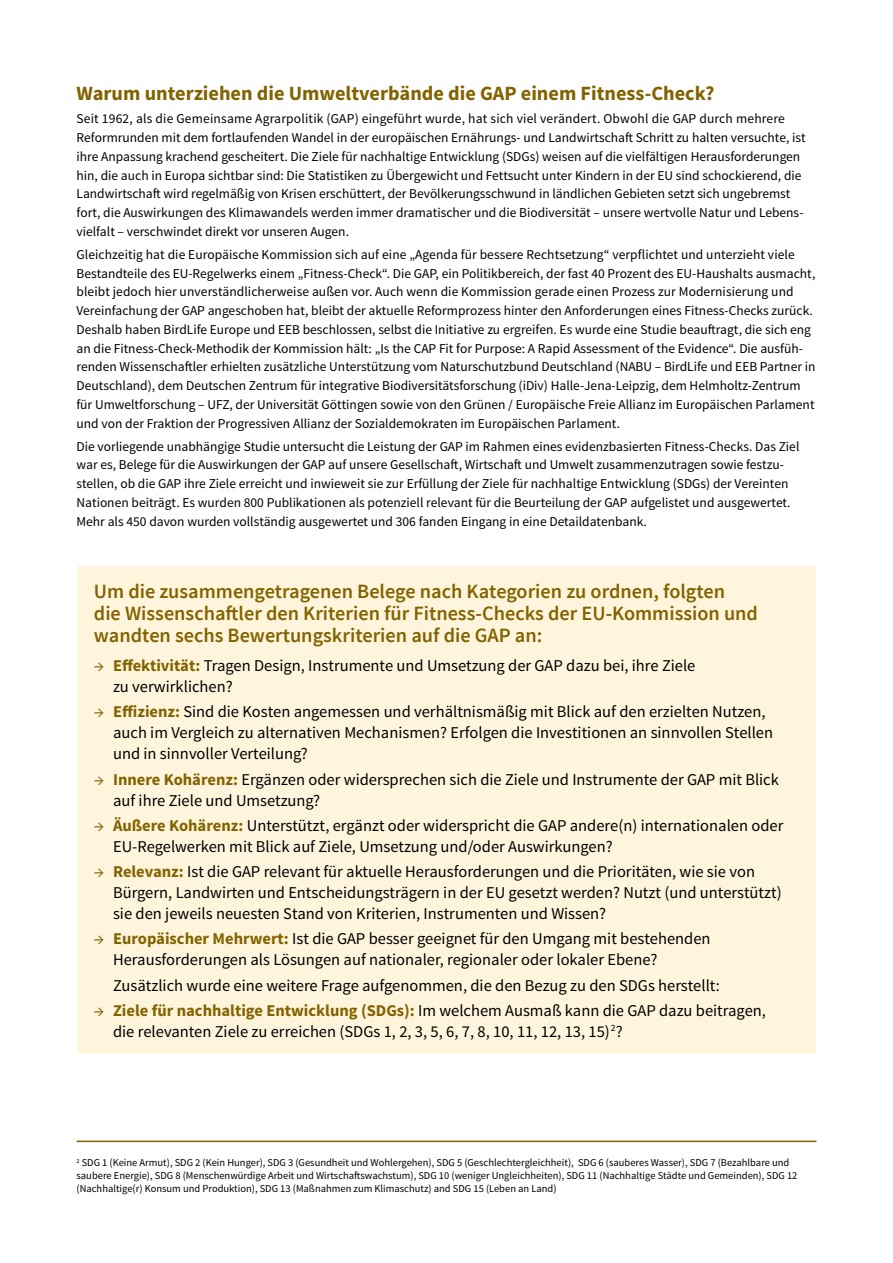
<style>
.page{position:relative;width:893px;height:1263px;background:#fff}
.page>*{position:absolute;margin:0;border:0;box-sizing:border-box;transform-origin:0 0}
.t1{font:600 20.25px/21.8px "Source Sans Pro";color:#826300}
.t2{font:700 20.25px "Source Sans Pro";color:#826300}
.t3{font:16.5px/21px "Source Sans Pro";color:#000}
.t4{font:13.5px/18.8px "Source Sans Pro";color:#000}
.t5{font:10.5px/12.6px "Source Sans Pro";color:#000}
.s1{color:#826300}
.s2{font-weight:700;color:#826300}
</style>
<div class="page">
<div style="left:77px;top:566px;width:740px;height:488px;background:#fff5dc"></div>
<hr style="left:77px;top:1053px;width:740px;height:1px;background:#fff">
<hr style="left:77px;top:566px;width:1px;height:487px;background:#fff">
<hr style="left:77px;top:566px;width:740px;height:1px;background:#fff">
<hr style="left:816px;top:566px;width:1px;height:487px;background:#fff">
<hr style="left:77px;top:1140px;width:739px;height:2px;background:#826300">
<h1 class="t2" style="left:77px;top:83px;width:639px">Warum unterziehen die Umweltverbände die GAP einem Fitness-Check?</h1>
<p class="t4" style="left:77px;top:110px;width:731px">Seit 1962, als die Gemeinsame Agrarpolitik (GAP) eingeführt wurde, hat sich viel verändert. Obwohl die GAP durch mehrere Reformrunden mit dem fortlaufenden Wandel in der europäischen Ernährungs- und Landwirtschaft Schritt zu halten versuchte, ist ihre Anpassung krachend gescheitert. Die Ziele für nachhaltige Entwicklung (SDGs) weisen auf die vielfältigen Herausforderungen hin, die auch in Europa sichtbar sind: Die Statistiken zu Übergewicht und Fettsucht unter Kindern in der EU sind schockierend, die Landwirtschaft wird regelmäßig von Krisen erschüttert, der Bevölkerungsschwund in ländlichen Gebieten setzt sich ungebremst fort, die Auswirkungen des Klimawandels werden immer dramatischer und die Biodiversität – unsere wertvolle Natur und Lebens&shy;vielfalt – verschwindet direkt vor unseren Augen.</p>
<p class="t4" style="left:77px;top:245px;width:740px">Gleichzeitig hat die Europäische Kommission sich auf eine „Agenda für bessere Rechtsetzung“ verpflichtet und unterzieht viele Bestandteile des EU-Regelwerks einem „Fitness-Check“. Die GAP, ein Politikbereich, der fast 40 Prozent des EU-Haushalts ausmacht, bleibt jedoch hier unverständlicherweise außen vor. Auch wenn die Kommission gerade einen Prozess zur Modernisierung und Vereinfachung der GAP angeschoben hat, bleibt der aktuelle Reformprozess hinter den Anforderungen eines Fitness-Checks zurück.<br>Deshalb haben BirdLife Europe und EEB beschlossen, selbst die Initiative zu ergreifen. Es wurde eine Studie beauftragt, die sich eng an die Fitness-Check-Methodik der Kommission hält: „Is the CAP Fit for Purpose: A Rapid Assessment of the Evidence“. Die ausfüh&shy;renden Wissenschaftler erhielten zusätzliche Unterstützung vom Naturschutzbund Deutschland (NABU – BirdLife und EEB Partner in Deutschland), dem Deutschen Zentrum für integrative Biodiversitätsforschung (iDiv) Halle-Jena-Leipzig, dem Helmholtz-Zentrum für Umweltforschung – UFZ, der Universität Göttingen sowie von den Grünen / Europäische Freie Allianz im Europäischen Parlament und von der Fraktion der Progressiven Allianz der Sozialdemokraten im Europäischen Parlament.</p>
<p class="t4" style="left:77px;top:437px;width:724px">Die vorliegende unabhängige Studie untersucht die Leistung der GAP im Rahmen eines evidenzbasierten Fitness-Checks. Das Ziel war es, Belege für die Auswirkungen der GAP auf unsere Gesellschaft, Wirtschaft und Umwelt zusammenzutragen sowie festzu&shy;stellen, ob die GAP ihre Ziele erreicht und inwieweit sie zur Erfüllung der Ziele für nachhaltige Entwicklung (SDGs) der Vereinten Nationen beiträgt. Es wurden 800 Publikationen als potenziell relevant für die Beurteilung der GAP aufgelistet und ausgewertet.<br>Mehr als 450 davon wurden vollständig ausgewertet und 306 fanden Eingang in eine Detaildatenbank.</p>
<h1 class="t1" style="left:94px;top:582px;width:666px">Um die zusammengetragenen Belege nach Kategorien zu ordnen, folgten<br>die Wissenschaftler den Kriterien für Fitness-Checks der EU-Kommission und wandten sechs Bewertungskriterien auf die GAP an:</h1>
<p class="t3" style="left:113px;top:656px;width:584px;text-indent:-19px"><span class="s1">→</span> <span class="s2">Effektivität:</span> Tragen Design, Instrumente und Umsetzung der GAP dazu bei, ihre Ziele zu verwirklichen?</p>
<p class="t3" style="left:113px;top:702px;width:662px;text-indent:-19px"><span class="s1">→</span> <span class="s2">Effizienz:</span> Sind die Kosten angemessen und verhältnismäßig mit Blick auf den erzielten Nutzen, auch im Vergleich zu alternativen Mechanismen? Erfolgen die Investitionen an sinnvollen Stellen und in sinnvoller Verteilung?</p>
<p class="t3" style="left:113px;top:769px;width:667px;text-indent:-19px"><span class="s1">→</span> <span class="s2">Innere Kohärenz:</span> Ergänzen oder widersprechen sich die Ziele und Instrumente der GAP mit Blick auf ihre Ziele und Umsetzung?</p>
<p class="t3" style="left:113px;top:815px;width:672px;text-indent:-19px"><span class="s1">→</span> <span class="s2">Äußere Kohärenz:</span> Unterstützt, ergänzt oder widerspricht die GAP andere(n) internationalen oder<br>EU-Regelwerken mit Blick auf Ziele, Umsetzung und/oder Auswirkungen?</p>
<p class="t3" style="left:113px;top:862px;width:670px;text-indent:-19px"><span class="s1">→</span> <span class="s2">Relevanz:</span> Ist die GAP relevant für aktuelle Herausforderungen und die Prioritäten, wie sie von<br>Bürgern, Landwirten und Entscheidungsträgern in der EU gesetzt werden? Nutzt (und unterstützt) sie den jeweils neuesten Stand von Kriterien, Instrumenten und Wissen?</p>
<p class="t3" style="left:113px;top:929px;width:599px;text-indent:-19px"><span class="s1">→</span> <span class="s2">Europäischer Mehrwert:</span> Ist die GAP besser geeignet für den Umgang mit bestehenden<br>Herausforderungen als Lösungen auf nationaler, regionaler oder lokaler Ebene?</p>
<p class="t3" style="left:113px;top:975px;width:608px">Zusätzlich wurde eine weitere Frage aufgenommen, die den Bezug zu den SDGs herstellt:</p>
<p class="t3" style="left:113px;top:1000px;width:654px;text-indent:-19px"><span class="s1">→</span> <span class="s2">Ziele für nachhaltige Entwicklung (SDGs):</span> Im welchem Ausmaß kann die GAP dazu beitragen, die relevanten Ziele zu erreichen (SDGs 1, 2, 3, 5, 6, 7, 8, 10, 11, 12, 13, 15) <sup>2</sup> ?</p>
<p class="t5" style="left:77px;top:1157px;width:722px"><sup>2</sup> SDG 1 (Keine Armut), SDG 2 (Kein Hunger), SDG 3 (Gesundheit und Wohlergehen), SDG 5 (Geschlechtergleichheit), SDG 6 (sauberes Wasser), SDG 7 (Bezahlbare und saubere Energie), SDG 8 (Menschenwürdige Arbeit und Wirtschaftswachstum), SDG 10 (weniger Ungleichheiten), SDG 11 (Nachhaltige Städte und Gemeinden), SDG 12 (Nachhaltige(r) Konsum und Produktion), SDG 13 (Maßnahmen zum Klimaschutz) and SDG 15 (Leben an Land)</p>
</div>
